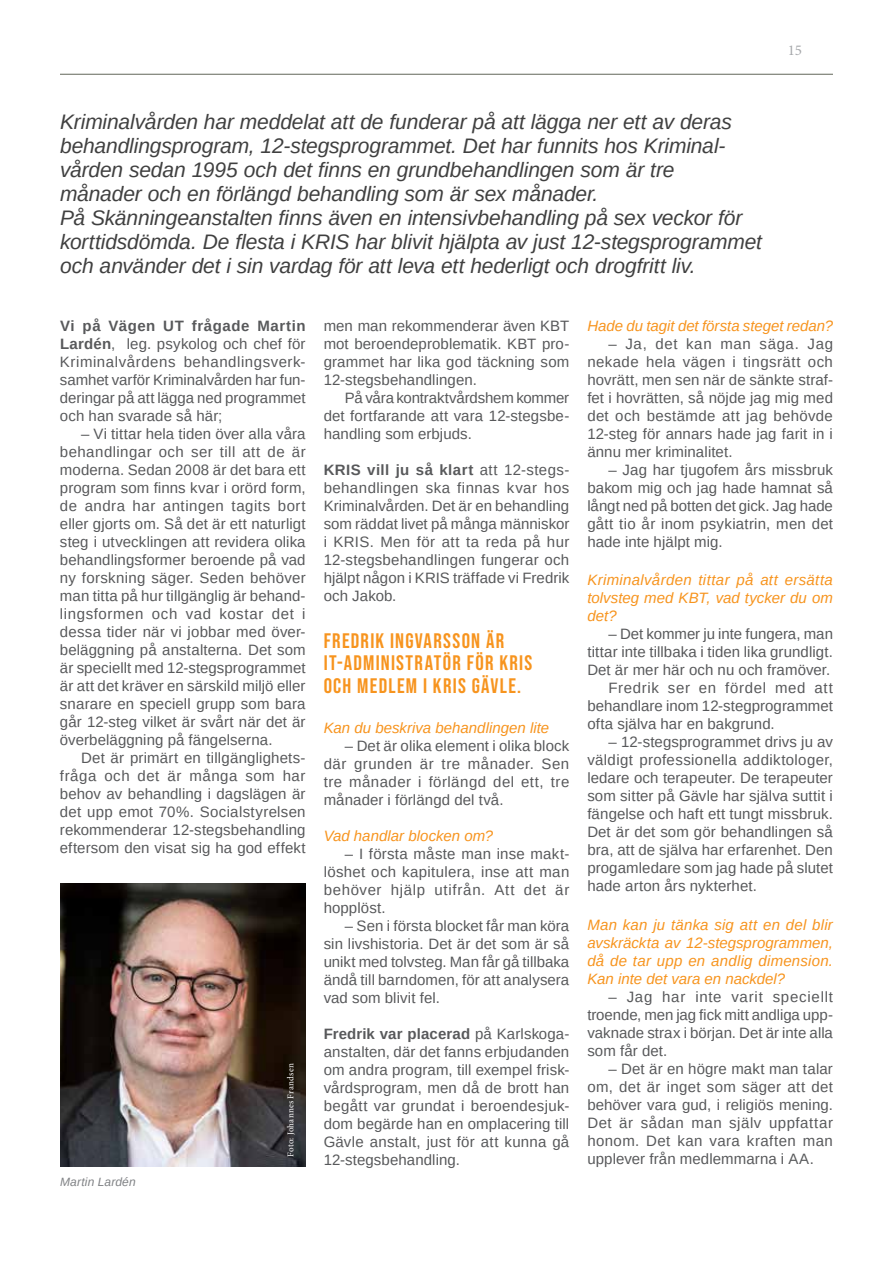
<style>
.page{position:relative;width:893px;height:1263px;background:#fff}
.page>*{position:absolute;margin:0;border:0;box-sizing:border-box;transform-origin:0 0}
.t1{font:italic 21px/24px "Arimo";letter-spacing:-.005em;color:#404040}
.t2{font:21px/22.5px "Bebas Neue";letter-spacing:.06em;color:#f7941e}
.t3{font:15px/18px "Arimo";letter-spacing:.005em;color:#58595b;text-align:justify}
.t4{font:italic 15px/18px "Arimo";letter-spacing:.005em;color:#f7941e;text-align:justify}
.t5{font:15px "Arimo";letter-spacing:.045em;color:#58595b}
.t6{font:15px "Minion Pro";color:#a7a9ac}
.t7{font:italic 12px "Arimo";letter-spacing:.01em;color:#808285}
.t8{font:9px "Minion Pro";letter-spacing:.015em;color:#fff}
.s1{font-weight:700}
</style>
<div class="page">
<hr style="left:60px;top:74px;width:773px;height:1px;background:#73776c">
<img style="left:60px;top:883px;width:246px;height:284px">
<p class="t1" style="left:60px;top:110px;width:703px">Kriminalvården har meddelat att de funderar på att lägga ner ett av deras behandlingsprogram, 12-stegsprogrammet. Det har funnits hos Kriminal&shy;vården sedan 1995 och det finns en grundbehandlingen som är tre<br>månader och en förlängd behandling som är sex månader.<br>På Skänningeanstalten finns även en intensivbehandling på sex veckor för korttidsdömda. De flesta i KRIS har blivit hjälpta av just 12-stegsprogrammet och använder det i sin vardag för att leva ett hederligt och drogfritt liv.</p>
<p class="t6" style="left:788px;top:40px;width:16px">15</p>
<p class="t3" style="left:60px;top:317px;width:247px"><span class="s1">Vi på Vägen UT frågade Martin Lardén</span>, leg. psykolog och chef för Kriminalvårdens behandlingsverk&shy;samhet varför Kriminalvården har fun&shy;deringar på att lägga ned programmet och han svarade så här;</p>
<p class="t3" style="left:60px;top:425px;width:247px;text-indent:21px">– Vi tittar hela tiden över alla våra behandlingar och ser till att de är moderna. Sedan 2008 är det bara ett program som finns kvar i orörd form, de andra har antingen tagits bort eller gjorts om. Så det är ett naturligt steg i utvecklingen att revidera olika behandlingsformer beroende på vad ny forskning säger. Seden behöver man titta på hur tillgänglig är behand&shy;lingsformen och vad kostar det i dessa tider när vi jobbar med över&shy;beläggning på anstalterna. Det som är speciellt med 12-stegsprogrammet är att det kräver en särskild miljö eller snarare en speciell grupp som bara går 12-steg vilket är svårt när det är överbeläggning på fängelserna.</p>
<p class="t3" style="left:60px;top:749px;width:247px;text-indent:21px">Det är primärt en tillgänglighets&shy;fråga och det är många som har behov av behandling i dagslägen är det upp emot 70%. Socialstyrelsen rekommenderar 12-stegsbehandling eftersom den visat sig ha god effekt</p>
<p class="t7" style="left:60px;top:1174px;width:77px">Martin Lardén</p>
<p class="t8" style="left:285px;top:1157px;width:95px;rotate:-90deg">Foto: Johannes Frandsen</p>
<p class="t3" style="left:324px;top:317px;width:247px">men man rekommenderar även KBT mot beroendeproblematik. KBT pro&shy;grammet har lika god täckning som 12-stegsbehandlingen.</p>
<p class="t3" style="left:324px;top:389px;width:247px;text-indent:21px">På våra kontraktvårdshem kommer det fortfarande att vara 12-stegsbe&shy;handling som erbjuds.</p>
<p class="t3" style="left:324px;top:461px;width:247px"><span class="s1">KRIS vill ju så klart</span> att 12-stegs&shy;behandlingen ska finnas kvar hos Kriminalvården. Det är en behandling som räddat livet på många människor i KRIS. Men för att ta reda på hur 12-stegsbehandlingen fungerar och hjälpt någon i KRIS träffade vi Fredrik och Jakob.</p>
<h1 class="t2" style="left:324px;top:629px;width:210px">FREDRIK INGVARSSON ÄR<br>IT-ADMINISTRATÖR FÖR KRIS<br>OCH MEDLEM I KRIS GÄVLE.</h1>
<p class="t4" style="left:324px;top:719px;width:227px">Kan du beskriva behandlingen lite</p>
<p class="t3" style="left:324px;top:737px;width:247px;text-indent:21px">– Det är olika element i olika block där grunden är tre månader. Sen tre månader i förlängd del ett, tre månader i förlängd del två.</p>
<p class="t4" style="left:324px;top:827px;width:171px">Vad handlar blocken om?</p>
<p class="t3" style="left:324px;top:845px;width:247px;text-indent:21px">– I första måste man inse makt&shy;löshet och kapitulera, inse att man behöver hjälp utifrån. Att det är hopplöst.</p>
<p class="t3" style="left:324px;top:917px;width:247px;text-indent:21px">– Sen i första blocket får man köra sin livshistoria. Det är det som är så unikt med tolvsteg. Man får gå tillbaka ändå till barndomen, för att analysera vad som blivit fel.</p>
<p class="t3" style="left:324px;top:1025px;width:247px"><span class="s1">Fredrik var placerad</span> på Karlskoga&shy;anstalten, där det fanns erbjudanden om andra program, till exempel frisk&shy;vårdsprogram, men då de brott han begått var grundat i beroendesjuk&shy;dom begärde han en omplacering till Gävle anstalt, just för att kunna gå 12-stegsbehandling.</p>
<p class="t4" style="left:587px;top:317px;width:247px">Hade du tagit det första steget redan?</p>
<p class="t3" style="left:587px;top:335px;width:247px;text-indent:21px">– Ja, det kan man säga. Jag nekade hela vägen i tingsrätt och hovrätt, men sen när de sänkte straf&shy;fet i hovrätten, så nöjde jag mig med det och bestämde att jag behövde 12-steg för annars hade jag farit in i ännu mer kriminalitet.</p>
<p class="t3" style="left:587px;top:461px;width:247px;text-indent:21px">– Jag har tjugofem års missbruk bakom mig och jag hade hamnat så långt ned på botten det gick. Jag hade gått tio år inom psykiatrin, men det hade inte hjälpt mig.</p>
<p class="t4" style="left:587px;top:570px;width:247px">Kriminalvården tittar på att ersätta tolvsteg med KBT, vad tycker du om det?</p>
<p class="t3" style="left:609px;top:625px;width:226px">– Det kommer ju inte fungera, man</p>
<p class="t3" style="left:587px;top:643px;width:247px">tittar inte tillbaka i tiden lika grundligt.</p>
<p class="t3" style="left:587px;top:661px;width:244px">Det är mer här och nu och framöver.</p>
<p class="t5" style="left:609px;top:678px;width:226px">Fredrik ser en fördel med att</p>
<p class="t3" style="left:587px;top:697px;width:247px">behandlare inom 12-stegprogrammet</p>
<p class="t3" style="left:587px;top:715px;width:189px">ofta själva har en bakgrund.</p>
<p class="t3" style="left:587px;top:733px;width:247px;text-indent:21px">– 12-stegsprogrammet drivs ju av väldigt professionella addiktologer, ledare och terapeuter. De terapeuter som sitter på Gävle har själva suttit i fängelse och haft ett tungt missbruk.<br>Det är det som gör behandlingen så bra, att de själva har erfarenhet. Den progamledare som jag hade på slutet hade arton års nykterhet.</p>
<p class="t4" style="left:587px;top:915px;width:247px">Man kan ju tänka sig att en del blir avskräckta av 12-stegsprogrammen, då de tar upp en andlig dimension.<br>Kan inte det vara en nackdel?</p>
<p class="t3" style="left:587px;top:988px;width:247px;text-indent:21px">– Jag har inte varit speciellt troende, men jag fick mitt andliga upp&shy;vaknade strax i början. Det är inte alla som får det.</p>
<p class="t3" style="left:587px;top:1060px;width:247px;text-indent:21px">– Det är en högre makt man talar om, det är inget som säger att det behöver vara gud, i religiös mening.<br>Det är sådan man själv uppfattar honom. Det kan vara kraften man upplever från medlemmarna i AA.</p>
</div>
